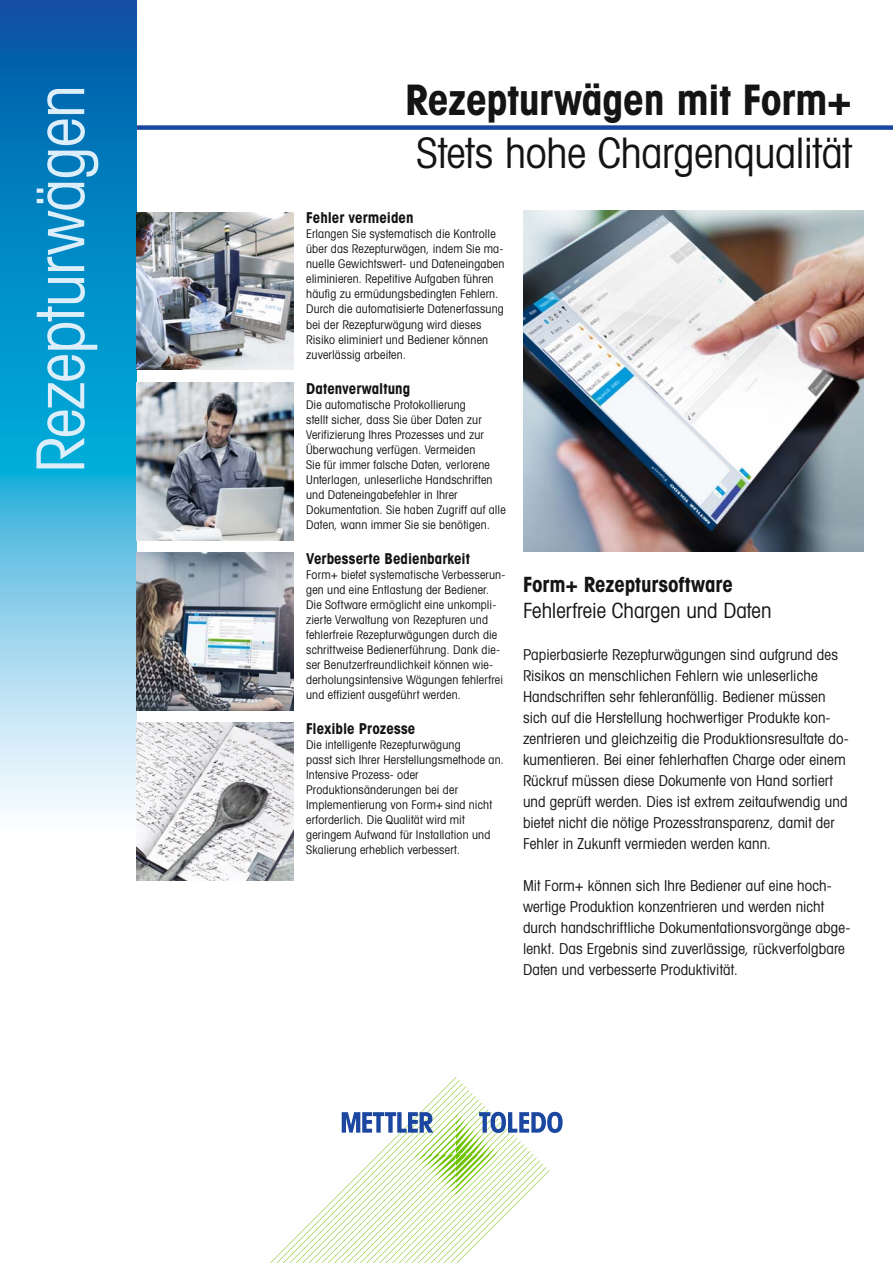
<style>
.page{position:relative;width:893px;height:1263px;background:#fff}
.page>*{position:absolute;margin:0;border:0;box-sizing:border-box;transform-origin:0 0}
.t1{font:66px "Avant Gardefor MT Bk";letter-spacing:-.01em;color:#dbeefa}
.t2{font:42px "Avant Gardefor MT Bk";letter-spacing:-.005em;color:#131413}
.t3{font:42px "Avant Gardefor MT Bd";letter-spacing:-.01em;color:#131413}
.t4{font:21px "Avant Gardefor MT Bk";color:#131413}
.t5{font:21px "Avant Gardefor MT Bd";letter-spacing:-.005em;color:#131413}
.t6{font:15px/21px "Avant Gardefor MT Bk";letter-spacing:.005em;color:#131413}
.t7{font:15px "Avant Gardefor MT Bd";color:#131413}
.t8{font:12px/15px "Avant Gardefor MT Bk";letter-spacing:.015em;color:#131413}
</style>
<div class="page">
<div style="left:111px;top:125px;width:782px;height:5px;background:#1c47a0"></div>
<svg style="left:0;top:0;width:136px;height:810px;background:#40a5d3"></svg>
<img style="left:136px;top:723px;width:157px;height:157px">
<img style="left:136px;top:553px;width:157px;height:157px">
<img style="left:136px;top:383px;width:157px;height:157px">
<img style="left:136px;top:213px;width:157px;height:157px">
<svg style="left:270px;top:1077px;width:293px;height:186px"></svg>
<img style="left:523px;top:211px;width:341px;height:341px">
<h1 class="t1" style="left:20px;top:473px;width:390px;rotate:-90deg">Rezepturwägen</h1>
<h2 class="t3" style="left:405px;top:73px;width:448px">Rezepturwägen mit Form+</h2>
<h2 class="t2" style="left:417px;top:127px;width:437px">Stets hohe Chargenqualität</h2>
<p class="t7" style="left:306px;top:208px;width:109px">Fehler vermeiden</p>
<p class="t8" style="left:306px;top:226px;width:200px">Erlangen Sie systematisch die Kontrolle über das Rezepturwägen, indem Sie ma&shy;nuelle Gewichtswert- und Dateneingaben eliminieren. Repetitive Aufgaben führen häufig zu ermüdungsbedingten Fehlern.<br>Durch die automatisierte Datenerfassung bei der Rezepturwägung wird dieses Risiko eliminiert und Bediener können zuverlässig arbeiten.</p>
<p class="t7" style="left:306px;top:379px;width:106px">Datenverwaltung</p>
<p class="t8" style="left:306px;top:396px;width:201px">Die automatische Protokollierung<br>stellt sicher, dass Sie über Daten zur Verifizierung Ihres Prozesses und zur Überwachung verfügen. Vermeiden<br>Sie für immer falsche Daten, verlorene Unterlagen, unleserliche Handschriften und Dateneingabefehler in Ihrer Dokumentation. Sie haben Zugriff auf alle Daten, wann immer Sie sie benötigen.</p>
<p class="t7" style="left:306px;top:549px;width:165px">Verbesserte Bedienbarkeit</p>
<p class="t8" style="left:306px;top:567px;width:201px">Form+ bietet systematische Verbesserun&shy;gen und eine Entlastung der Bediener.<br>Die Software ermöglicht eine unkompli&shy;zierte Verwaltung von Rezepturen und fehlerfreie Rezepturwägungen durch die schrittweise Bedienerführung. Dank die&shy;ser Benutzerfreundlichkeit können wie&shy;derholungsintensive Wägungen fehlerfrei und effizient ausgeführt werden.</p>
<p class="t7" style="left:306px;top:719px;width:111px">Flexible Prozesse</p>
<p class="t8" style="left:306px;top:737px;width:199px">Die intelligente Rezepturwägung<br>passt sich Ihrer Herstellungsmethode an.<br>Intensive Prozess- oder Produktionsänderungen bei der Implementierung von Form+ sind nicht erforderlich. Die Qualität wird mit geringem Aufwand für Installation und Skalierung erheblich verbessert.</p>
<h3 class="t5" style="left:523px;top:571px;width:211px">Form+ Rezeptursoftware</h3>
<h3 class="t4" style="left:523px;top:597px;width:250px">Fehlerfreie Chargen und Daten</h3>
<p class="t6" style="left:523px;top:643px;width:327px">Papierbasierte Rezepturwägungen sind aufgrund des Risikos an menschlichen Fehlern wie unleserliche Handschriften sehr fehleranfällig. Bediener müssen sich auf die Herstellung hochwertiger Produkte kon&shy;zentrieren und gleichzeitig die Produktionsresultate do&shy;kumentieren. Bei einer fehlerhaften Charge oder einem Rückruf müssen diese Dokumente von Hand sortiert und geprüft werden. Dies ist extrem zeitaufwendig und bietet nicht die nötige Prozesstransparenz, damit der Fehler in Zukunft vermieden werden kann.</p>
<p class="t6" style="left:523px;top:874px;width:329px">Mit Form+ können sich Ihre Bediener auf eine hoch&shy;wertige Produktion konzentrieren und werden nicht durch handschriftliche Dokumentationsvorgänge abge&shy;lenkt. Das Ergebnis sind zuverlässige, rückverfolgbare Daten und verbesserte Produktivität.</p>
</div>
